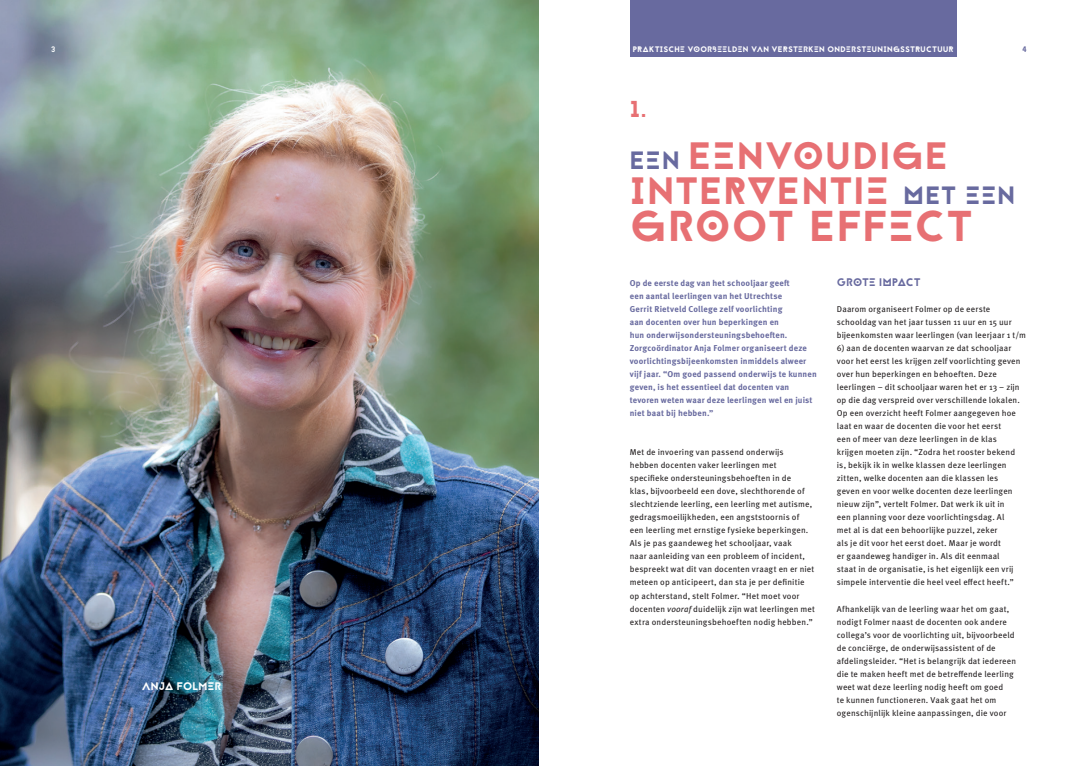
<style>
.page{position:relative;width:1078px;height:766px;background:#fff}
.page>*{position:absolute;margin:0;border:0;box-sizing:border-box;transform-origin:0 0}
.t1{font:43px "Jaapokkisubtract";letter-spacing:.01em;color:#e77073}
.t2{font:38px/35px "Jaapokkisubtract";letter-spacing:.04em;color:#e77073}
.titelnummer{font:23px "Jaapokki";color:#e77073}
.tussenkopje{font:11px "Jaapokkisubtract";color:#686a9f}
.tussenkopje-2{font:11px "Jaapokkisubtract";letter-spacing:.03em;color:#fff}
.par{font:8.5px/13px "Meta Pro";letter-spacing:.02em;color:#231f20}
.inleiding{font:700 8.5px/13px "Meta Pro";letter-spacing:.02em;color:#686a9f}
.thema{font:8px "Jaapokkisubtract";letter-spacing:.04em;color:#fff}
.t3{font:8px "Jaapokkienchance";color:#fff}
.t4{font:8px "Jaapokkienchance";color:#686a9f}
.s1{font-family:"Jaapokkienchance"}
.s2{font-family:"Jaapokkienchance";font-size:25px;color:#686a9f}
.s3{font-size:25px;color:#686a9f}
.s4{font-style:italic}
</style>
<div class="page">
<img style="left:0;top:0;width:539px;height:765px">
<div style="left:629px;top:0;width:327px;height:56px;background:#686a9f"></div>
<p class="thema" style="left:632px;top:44px;width:322px"><span class="s1">PRAKTIS</span>CHE V<span class="s1">O</span>ORBEELDEN VAN V<span class="s1">ERST</span>ERKEN ONDERSTEU<span class="s1">NINGSSTRU</span>C<span class="s1">TUUR</span></p>
<p class="t3" style="left:51px;top:44px;width:6px">3</p>
<p class="t4" style="left:1021px;top:44px;width:6px">4</p>
<p class="tussenkopje-2" style="left:142px;top:678px;width:81px">A<span class="s1">NJA</span> FOLMER</p>
<p class="titelnummer" style="left:629px;top:93px;width:18px">1.</p>
<p class="t2" style="left:629px;top:139px;width:386px"><span class="s2">E</span><span class="s3">EN</span> <span class="s1">E</span>ENV<span class="s1">O</span>UDI<span class="s1">GE<br>I</span>N<span class="s1">TERVE</span>NTIE <span class="s2">MET</span> <span class="s3">EEN</span></p>
<p class="t1" style="left:630px;top:196px;width:345px"><span class="s1">G</span>R<span class="s1">O</span>OT <span class="s1">EF</span>FECT</p>
<p class="inleiding" style="left:629px;top:276px;width:188px">Op de eerste dag van het schooljaar geeft<br>een aantal leerlingen van het Utrechtse<br>Gerrit Rietveld College zelf voorlichting<br>aan docenten over hun beperkingen en<br>hun onderwijsondersteuningsbehoeften.<br>Zorgcoördinator Anja Folmer organiseert deze voorlichtingsbijeenkomsten inmiddels alweer vijf jaar. “Om goed passend onderwijs te kunnen geven, is het essentieel dat docenten van tevoren weten waar deze leerlingen wel en juist niet baat bij hebben.”</p>
<p class="par" style="left:629px;top:446px;width:187px">Met de invoering van passend onderwijs<br>hebben docenten vaker leerlingen met specifieke ondersteuningsbehoeften in de<br>klas, bijvoorbeeld een dove, slechthorende of slechtziende leerling, een leerling met autisme, gedragsmoeilijkheden, een angststoornis of een leerling met ernstige fysieke beperkingen.<br>Als je pas gaandeweg het schooljaar, vaak<br>naar aanleiding van een probleem of incident, bespreekt wat dit van docenten vraagt en er niet meteen op anticipeert, dan sta je per definitie op achterstand, stelt Folmer. “Het moet voor docenten <span class="s4">vooraf</span> duidelijk zijn wat leerlingen met extra ondersteuningsbehoeften nodig hebben.”</p>
<p class="tussenkopje" style="left:836px;top:275px;width:85px">GR<span class="s1">O</span>TE I<span class="s1">MPA</span>CT</p>
<p class="par" style="left:836px;top:303px;width:191px">Daarom organiseert Folmer op de eerste schooldag van het jaar tussen 11 uur en 15 uur bijeenkomsten waar leerlingen (van leerjaar 1 t/m</p>
<p class="par" style="left:836px;top:342px;width:185px">6) aan de docenten waarvan ze dat schooljaar voor het eerst les krijgen zelf voorlichting geven over hun beperkingen en behoeften. Deze leerlingen – dit schooljaar waren het er 13 – zijn op die dag verspreid over verschillende lokalen.<br>Op een overzicht heeft Folmer aangegeven hoe laat en waar de docenten die voor het eerst<br>een of meer van deze leerlingen in de klas krijgen moeten zijn. “Zodra het rooster bekend is, bekijk ik in welke klassen deze leerlingen zitten, welke docenten aan die klassen les geven en voor welke docenten deze leerlingen nieuw zijn”, vertelt Folmer. Dat werk ik uit in een planning voor deze voorlichtingsdag. Al met al is dat een behoorlijke puzzel, zeker<br>als je dit voor het eerst doet. Maar je wordt<br>er gaandeweg handiger in. Als dit eenmaal staat in de organisatie, is het eigenlijk een vrij simpele interventie die heel veel effect heeft.”</p>
<p class="par" style="left:836px;top:602px;width:181px">Afhankelijk van de leerling waar het om gaat, nodigt Folmer naast de docenten ook andere collega’s voor de voorlichting uit, bijvoorbeeld de conciërge, de onderwijsassistent of de afdelingsleider. “Het is belangrijk dat iedereen die te maken heeft met de betreffende leerling weet wat deze leerling nodig heeft om goed<br>te kunnen functioneren. Vaak gaat het om ogenschijnlijk kleine aanpassingen, die voor</p>
</div>
